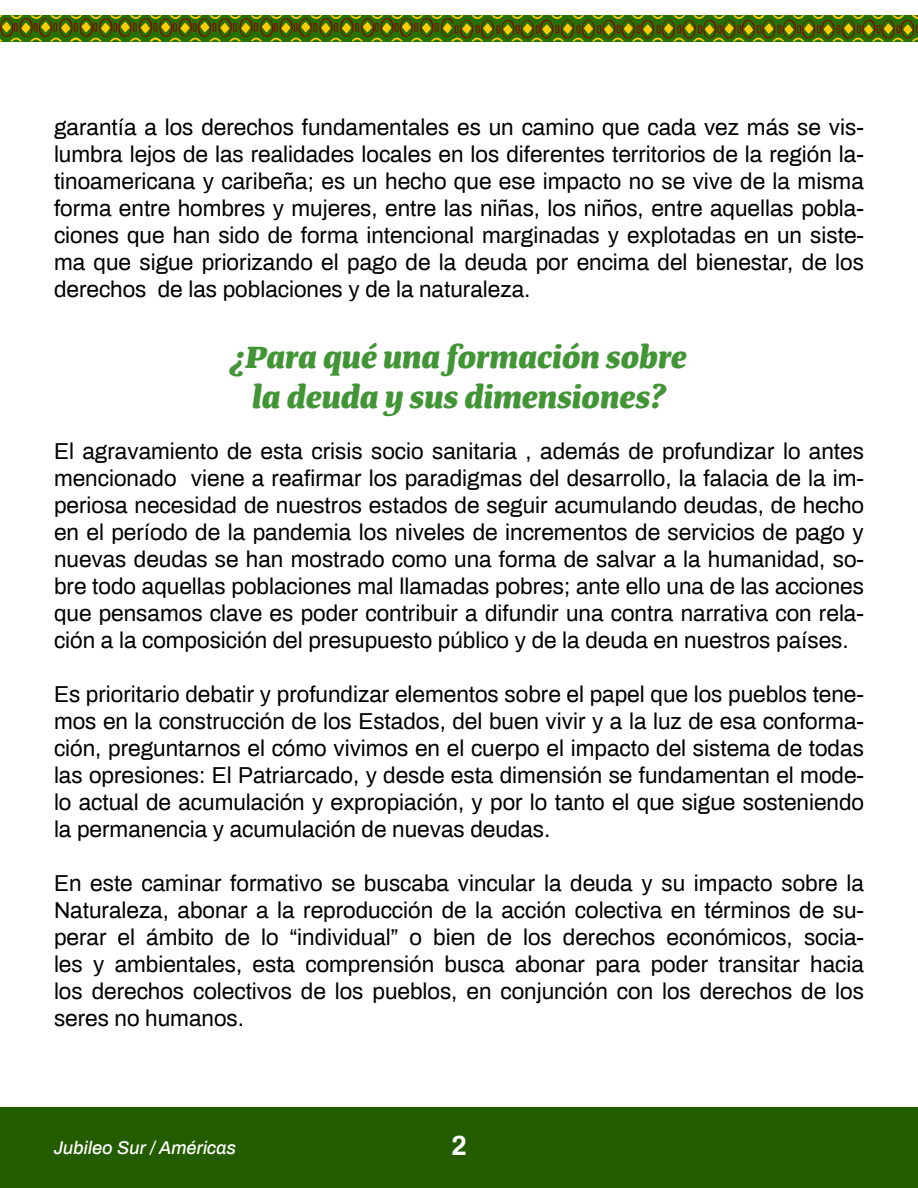
<style>
.page{position:relative;width:918px;height:1188px;background:#fff}
.page>*{position:absolute;margin:0;border:0;box-sizing:border-box;transform-origin:0 0}
.t1{font:italic 500 33px/39.6px "Tanger Serif";color:#419535;text-align:center}
.t2{font:700 27px "Archivo";color:#fff}
.t3{font:22.5px/27px "Archivo";color:#000;text-align:justify}
.t4{font:italic 500 18px "Archivo";color:#fff}
</style>
<div class="page">
<div style="left:0;top:1107px;width:918px;height:81px;background:#245c00"></div>
<svg style="left:0;top:15px;width:918px;height:26px;background:#587100"></svg>
<p class="t3" style="left:54px;top:113px;width:812px">garantía a los derechos fundamentales es un camino que cada vez más se vis&shy;lumbra lejos de las realidades locales en los diferentes territorios de la región la&shy;tinoamericana y caribeña; es un hecho que ese impacto no se vive de la misma forma entre hombres y mujeres, entre las niñas, los niños, entre aquellas pobla&shy;ciones que han sido de forma intencional marginadas y explotadas en un siste&shy;ma que sigue priorizando el pago de la deuda por encima del bienestar, de los derechos de las poblaciones y de la naturaleza.</p>
<h1 class="t1" style="left:231px;top:335px;width:457px">¿Para qué una formación sobre la deuda y sus dimensiones?</h1>
<p class="t3" style="left:54px;top:437px;width:812px">El agravamiento de esta crisis socio sanitaria , además de profundizar lo antes mencionado viene a reafirmar los paradigmas del desarrollo, la falacia de la im&shy;periosa necesidad de nuestros estados de seguir acumulando deudas, de hecho en el período de la pandemia los niveles de incrementos de servicios de pago y nuevas deudas se han mostrado como una forma de salvar a la humanidad, so&shy;bre todo aquellas poblaciones mal llamadas pobres; ante ello una de las acciones que pensamos clave es poder contribuir a difundir una contra narrativa con rela&shy;ción a la composición del presupuesto público y de la deuda en nuestros países.</p>
<p class="t3" style="left:54px;top:680px;width:812px">Es prioritario debatir y profundizar elementos sobre el papel que los pueblos tene&shy;mos en la construcción de los Estados, del buen vivir y a la luz de esa conforma&shy;ción, preguntarnos el cómo vivimos en el cuerpo el impacto del sistema de todas las opresiones: El Patriarcado, y desde esta dimensión se fundamentan el mode&shy;lo actual de acumulación y expropiación, y por lo tanto el que sigue sosteniendo la permanencia y acumulación de nuevas deudas.</p>
<p class="t3" style="left:54px;top:869px;width:812px">En este caminar formativo se buscaba vincular la deuda y su impacto sobre la Naturaleza, abonar a la reproducción de la acción colectiva en términos de su&shy;perar el ámbito de lo “individual” o bien de los derechos económicos, socia&shy;les y ambientales, esta comprensión busca abonar para poder transitar hacia los derechos colectivos de los pueblos, en conjunción con los derechos de los seres no humanos.</p>
<p class="t4" style="left:54px;top:1135px;width:184px">Jubileo Sur / Américas</p>
<p class="t2" style="left:451px;top:1127px;width:17px">2</p>
</div>
